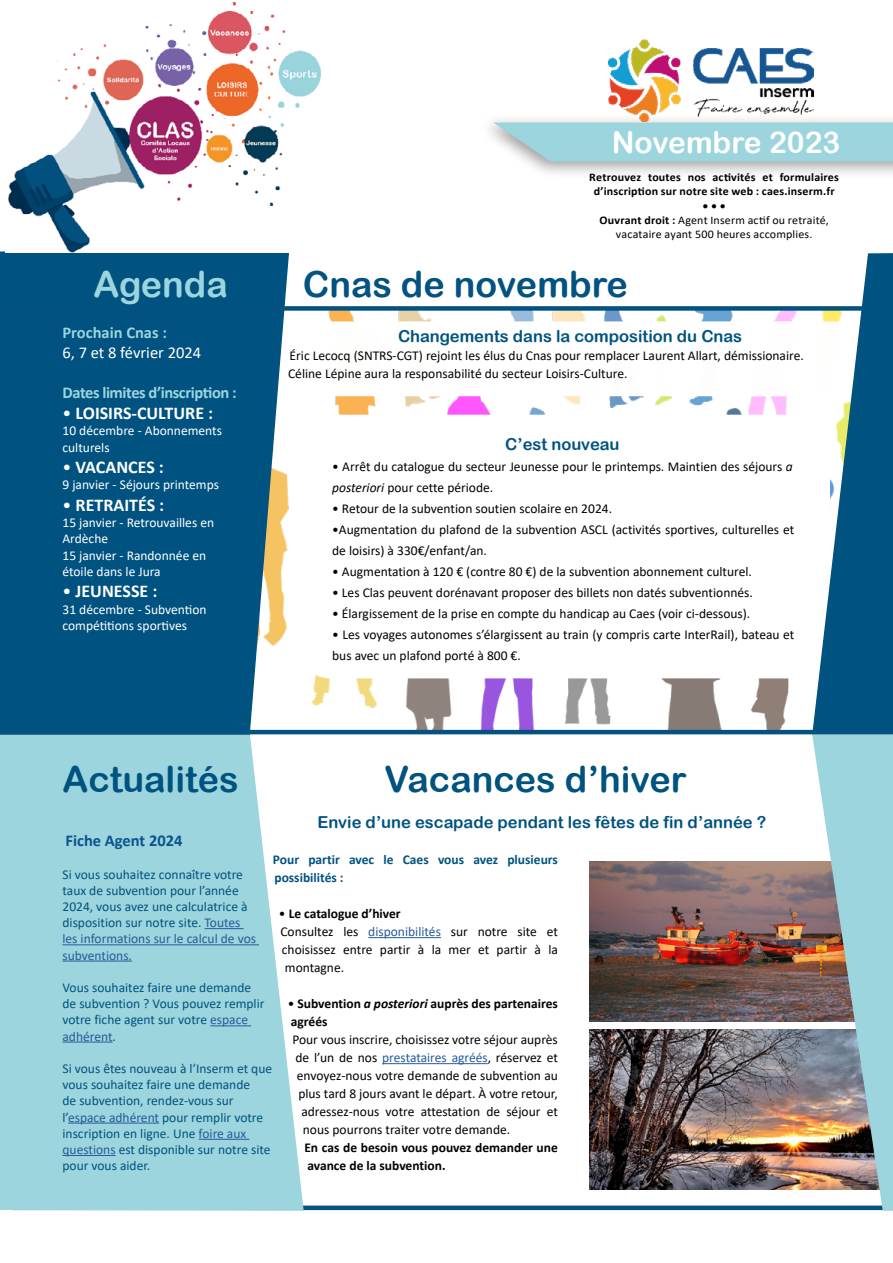
<style>
.page{position:relative;width:893px;height:1263px;background:#fff}
.page>*{position:absolute;margin:0;border:0;box-sizing:border-box;transform-origin:0 0}
.t1{font:36px "Arial Rounded MT Bold";color:#00537f}
.t2{font:36px "Arial Rounded MT Bold";color:#035280}
.t3{font:36px "Arial Rounded MT Bold";color:#9cd5dd}
.t4{font:30px "Arial Rounded MT Bold";color:#fff}
.t5{font:700 18px "Calibri";color:#fff}
.t6{font:16.5px "Arial Rounded MT Bold";color:#00537f}
.t7{font:700 16.5px "Calibri";letter-spacing:-.025em;color:#9cd5dd}
.t8{font:16.5px "Calibri";color:#fff}
.t9{font:700 16.5px "Calibri";color:#0c538d}
.t10{font:700 16.5px "Calibri";color:#9cd5dd}
.t11{font:13.5px/21px "Calibri";color:#020203}
.t12{font:13.5px/16.2px "Calibri";color:#035280}
.t13{font:13.5px/16.2px "Calibri";color:#fff}
.t14{font:700 13.5px/18px "Calibri";color:#020203}
.t15{font:700 13.5px/18px "Calibri";color:#00537f}
.t16{font:700 11.7px/14.4px "Calibri";letter-spacing:.015em;color:#000;text-align:center}
.t17{font:11.7px/14.4px "Calibri";letter-spacing:.01em;color:#000;text-align:center}
.s1{font-weight:700}
.s2{font-weight:400}
.s3{font-style:italic}
.s4{color:#275b9b}
</style>
<div class="page">
<img style="left:290px;top:311px;width:521px;height:419px">
<img style="left:589px;top:862px;width:222px;height:160px">
<img style="left:589px;top:1029px;width:222px;height:160px">
<div style="left:298px;top:415px;width:532px;height:263px;background:#fff;border-radius:32px"></div>
<div style="left:257px;top:321px;width:618px;height:75px;background:#fff;border-radius:32px"></div>
<svg style="left:0;top:251px;width:290px;height:479px;background:#115c85"></svg>
<div style="left:0;top:306px;width:893px;height:5px;background:#035280"></div>
<div style="left:13px;top:1205px;width:880px;height:5px;background:#035280"></div>
<svg style="left:0;top:734px;width:304px;height:477px;background:#a4d8df"></svg>
<svg style="left:811px;top:253px;width:82px;height:958px"></svg>
<hr style="left:0;top:730px;width:893px;height:4px;background:#035280">
<img style="left:6px;top:2px;width:315px;height:251px">
<div style="left:478px;top:113px;width:415px;height:67px;background:#000;opacity:.39"></div>
<svg style="left:494px;top:121px;width:399px;height:41px;background:#a2d5dd"></svg>
<img style="left:609px;top:40px;width:205px;height:82px">
<hr style="left:205px;top:928px;width:39px;height:1px;background:#275b9b">
<hr style="left:63px;top:944px;width:196px;height:1px;background:#275b9b">
<hr style="left:63px;top:960px;width:69px;height:1px;background:#275b9b">
<hr style="left:210px;top:1025px;width:41px;height:1px;background:#275b9b">
<hr style="left:63px;top:1041px;width:50px;height:1px;background:#275b9b">
<hr style="left:68px;top:1122px;width:91px;height:1px;background:#275b9b">
<hr style="left:199px;top:1139px;width:50px;height:1px;background:#275b9b">
<hr style="left:63px;top:1155px;width:53px;height:1px;background:#275b9b">
<hr style="left:368px;top:937px;width:73px;height:1px;background:#275b9b">
<hr style="left:382px;top:1063px;width:106px;height:1px;background:#275b9b">
<h2 class="t4" style="left:612px;top:125px;width:230px">Novembre 2023</h2>
<p class="t16" style="left:589px;top:170px;width:251px">Retrouvez toutes nos activités et formulaires d’inscription sur notre site web : caes.inserm.fr</p>
<p class="t17" style="left:600px;top:198px;width:231px"><span class="s1">• • •<br>Ouvrant droit :</span> Agent Inserm actif ou retraité, vacataire ayant 500 heures accomplies.</p>
<h1 class="t3" style="left:93px;top:263px;width:136px">Agenda</h1>
<h1 class="t2" style="left:303px;top:263px;width:327px">Cnas de novembre</h1>
<p class="t10" style="left:63px;top:321px;width:106px">Prochain Cnas :</p>
<p class="t8" style="left:63px;top:341px;width:140px">6, 7 et 8 février 2024</p>
<p class="t7" style="left:63px;top:380px;width:176px">Dates limites d’inscription :</p>
<h3 class="t5" style="left:63px;top:400px;width:152px"><span class="s2">•</span> LOISIRS-CULTURE :</h3>
<p class="t13" style="left:63px;top:422px;width:161px">10 décembre - Abonnements culturels</p>
<h3 class="t5" style="left:63px;top:454px;width:103px"><span class="s2">•</span> VACANCES :</h3>
<p class="t13" style="left:63px;top:476px;width:158px">9 janvier - Séjours printemps</p>
<h3 class="t5" style="left:63px;top:492px;width:103px"><span class="s2">•</span> RETRAITÉS :</h3>
<p class="t13" style="left:63px;top:514px;width:153px">15 janvier - Retrouvailles en<br>Ardèche<br>15 janvier - Randonnée en étoile dans le Jura</p>
<h3 class="t5" style="left:63px;top:579px;width:96px"><span class="s2">•</span> JEUNESSE :</h3>
<p class="t13" style="left:63px;top:601px;width:146px">31 décembre - Subvention compétitions sportives</p>
<p class="t6" style="left:398px;top:326px;width:346px">Changements dans la composition du Cnas</p>
<p class="t11" style="left:288px;top:346px;width:517px;line-height:18px">Éric Lecocq (SNTRS-CGT) rejoint les élus du Cnas pour remplacer Laurent Allart, démissionaire.<br>Céline Lépine aura la responsabilité du secteur Loisirs-Culture.</p>
<p class="t6" style="left:505px;top:434px;width:116px">C’est nouveau</p>
<p class="t11" style="left:332px;top:456px;width:462px">• Arrêt du catalogue du secteur Jeunesse pour le printemps. Maintien des séjours <span class="s3">a posteriori</span> pour cette période.</p>
<p class="t11" style="left:332px;top:498px;width:281px">• Retour de la subvention soutien scolaire en 2024.</p>
<p class="t11" style="left:332px;top:519px;width:464px">•Augmentation du plafond de la subvention ASCL (activités sportives, culturelles et de loisirs) à 330€/enfant/an.</p>
<p class="t11" style="left:332px;top:561px;width:421px">• Augmentation à 120 € (contre 80 €) de la subvention abonnement culturel.</p>
<p class="t11" style="left:332px;top:582px;width:422px">• Les Clas peuvent dorénavant proposer des billets non datés subventionnés.</p>
<p class="t11" style="left:332px;top:603px;width:420px">• Élargissement de la prise en compte du handicap au Caes (voir ci-dessous).</p>
<p class="t11" style="left:332px;top:624px;width:463px">• Les voyages autonomes s’élargissent au train (y compris carte InterRail), bateau et bus avec un plafond porté à 800 €.</p>
<h1 class="t1" style="left:63px;top:758px;width:178px">Actualités</h1>
<h1 class="t1" style="left:385px;top:758px;width:304px">Vacances d’hiver</h1>
<p class="t6" style="left:317px;top:812px;width:450px">Envie d’une escapade pendant les fêtes de fin d’année ?</p>
<p class="t15" style="left:273px;top:850px;width:287px">Pour partir avec le Caes vous avez plusieurs possibilités :</p>
<p class="t14" style="left:279px;top:904px;width:123px"><span class="s2">•</span> Le catalogue d’hiver</p>
<p class="t11" style="left:280px;top:921px;width:279px">Consultez les <span class="s4">disponibilités</span> sur notre site et</p>
<p class="t11" style="left:282px;top:939px;width:277px">choisissez entre partir à la mer et partir à la</p>
<p class="t11" style="left:285px;top:957px;width:61px">montagne.</p>
<p class="t14" style="left:288px;top:994px;width:271px"><span class="s2">•</span> Subvention <span class="s3">a posteriori</span> auprès des partenaires agréés</p>
<p class="t11" style="left:292px;top:1029px;width:267px">Pour vous inscrire, choisissez votre séjour auprès</p>
<p class="t11" style="left:295px;top:1047px;width:264px">de l’un de nos <span class="s4">prestataires agréés</span>, réservez et</p>
<p class="t11" style="left:297px;top:1065px;width:262px">envoyez-nous votre demande de subvention au</p>
<p class="t11" style="left:298px;top:1083px;width:261px">plus tard 8 jours avant le départ. À votre retour,</p>
<p class="t11" style="left:301px;top:1101px;width:258px">adressez-nous votre attestation de séjour et</p>
<p class="t11" style="left:303px;top:1119px;width:209px">nous pourrons traiter votre demande.</p>
<p class="t14" style="left:304px;top:1138px;width:255px">En cas de besoin vous pouvez demander une avance de la subvention.</p>
<p class="t9" style="left:66px;top:829px;width:118px">Fiche Agent 2024</p>
<p class="t12" style="left:63px;top:865px;width:195px">Si vous souhaitez connaître votre taux de subvention pour l’année<br>2024, vous avez une calculatrice à disposition sur notre site. <span class="s4">Toutes les informations sur le calcul de vos subventions.</span></p>
<p class="t12" style="left:63px;top:979px;width:204px">Vous souhaitez faire une demande de subvention ? Vous pouvez remplir votre fiche agent sur votre <span class="s4">espace adhérent</span>.</p>
<p class="t12" style="left:63px;top:1060px;width:211px">Si vous êtes nouveau à l’Inserm et que vous souhaitez faire une demande<br>de subvention, rendez-vous sur l’<span class="s4">espace adhérent</span> pour remplir votre inscription en ligne. Une <span class="s4">foire aux questions</span> est disponible sur notre site pour vous aider.</p>
</div>
